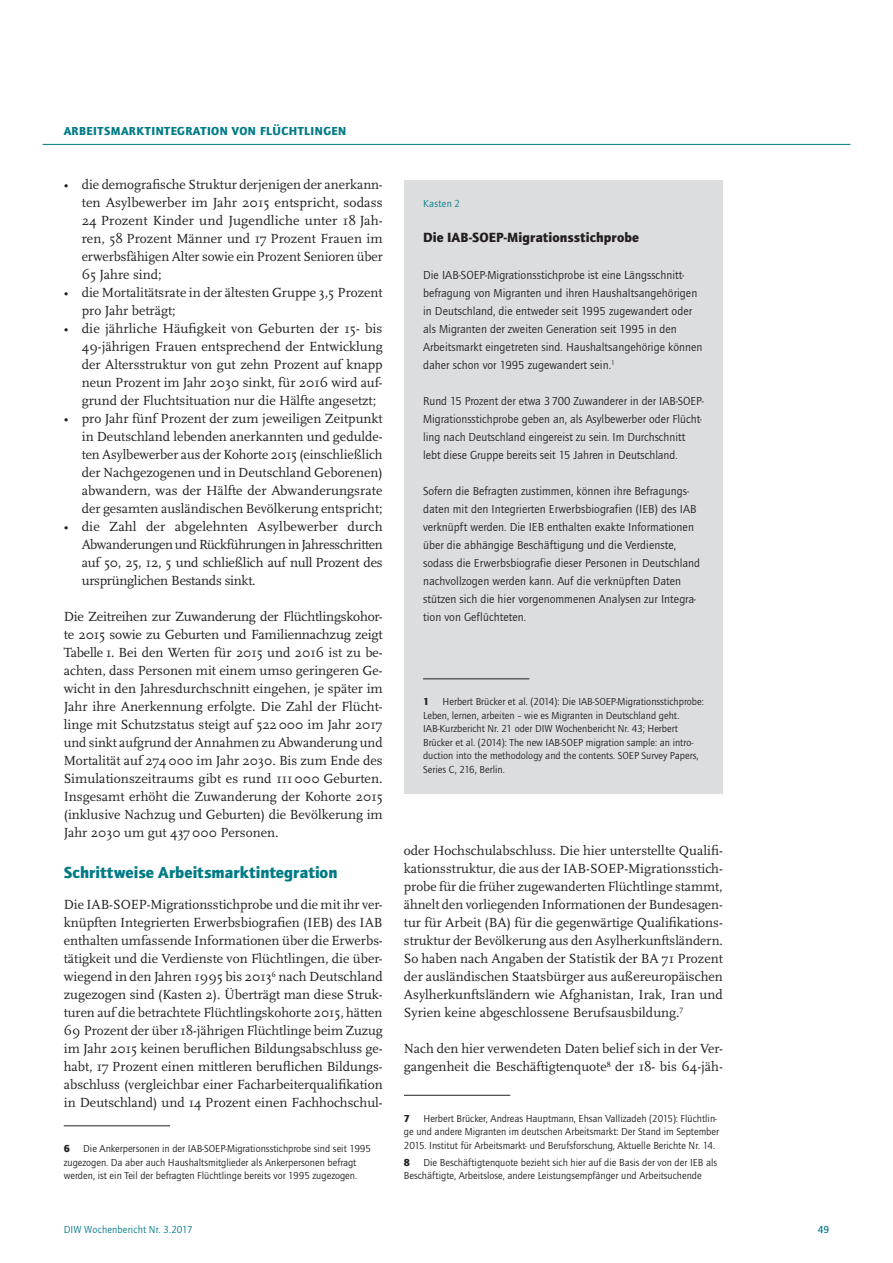
<style>
.page{position:relative;width:893px;height:1263px;background:#fff}
.page>*{position:absolute;margin:0;border:0;box-sizing:border-box;transform-origin:0 0}
.t1{font:900 16.5px "Quay Sans ITC Std";color:#007b85}
.t2{font:13.8px/18px "Scala Pro";color:#231f20;text-align:justify}
.t3{font:900 13.8px "Quay Sans ITC Std";letter-spacing:.005em;color:#231f20}
.t4{font:12px/18px "Quay Sans ITC Std";letter-spacing:.005em;color:#231f20}
.t5{font:900 12px "Quay Sans ITC Std";color:#007b85}
.t6{font:10.5px/13.5px "Quay Sans ITC Std";color:#231f20}
.t7{font:10.5px "Quay Sans ITC Std";letter-spacing:.015em;color:#007b85}
.t8{font:900 10.5px "Quay Sans ITC Std";color:#231f20}
.t9{font:500 10.5px "Quay Sans ITC Std";color:#007b85}
</style>
<div class="page">
<hr style="left:43px;top:144px;width:807px;height:1px;background:#007b85">
<hr style="left:404px;top:1095px;width:106px;height:1px;background:#231f20">
<hr style="left:64px;top:1125px;width:106px;height:1px;background:#231f20">
<div style="left:404px;top:180px;width:319px;height:614px;background:#dcdddf"></div>
<hr style="left:423px;top:678px;width:106px;height:1px;background:#231f20">
<p class="t5" style="left:64px;top:123px;width:16px">Arbeitsmarktintegration</p>
<p class="t5" style="left:232px;top:123px;width:9px">von</p>
<p class="t5" style="left:260px;top:123px;width:15px">Flüchtlingen</p>
<p class="t2" style="left:82px;top:175px;width:303px;text-indent:-18px">• die demografische Struktur derjenigen der anerkann&shy;ten Asylbewerber im Jahr 2015 entspricht, sodass 24 Prozent Kinder und Jugendliche unter 18 Jah&shy;ren, 58 Prozent Männer und 17 Prozent Frauen im erwerbsfähigen Alter sowie ein Prozent Senioren über 65 Jahre sind;</p>
<p class="t2" style="left:82px;top:283px;width:302px;text-indent:-18px">• die Mortalitätsrate in der ältesten Gruppe 3,5 Prozent pro Jahr beträgt;</p>
<p class="t2" style="left:82px;top:319px;width:303px;text-indent:-18px">• die jährliche Häufigkeit von Geburten der 15- bis 49-jährigen Frauen entsprechend der Entwicklung der Altersstruktur von gut zehn Prozent auf knapp neun Prozent im Jahr 2030 sinkt, für 2016 wird auf&shy;grund der Fluchtsituation nur die Hälfte angesetzt;</p>
<p class="t2" style="left:82px;top:409px;width:302px;text-indent:-18px">• pro Jahr fünf Prozent der zum jeweiligen Zeitpunkt in Deutschland lebenden anerkannten und gedulde&shy;ten Asylbewerber aus der Kohorte 2015 (einschließlich der Nachgezogenen und in Deutschland Geborenen) abwandern, was der Hälfte der Abwanderungsrate der gesamten ausländischen Bevölkerung entspricht;</p>
<p class="t2" style="left:82px;top:517px;width:302px;text-indent:-18px">• die Zahl der abgelehnten Asylbewerber durch Abwanderungen und Rückführungen in Jahresschritten auf 50, 25, 12, 5 und schließlich auf null Prozent des ursprünglichen Bestands sinkt.</p>
<p class="t2" style="left:64px;top:607px;width:320px">Die Zeitreihen zur Zuwanderung der Flüchtlingskohor&shy;te 2015 sowie zu Geburten und Familiennachzug zeigt Tabelle 1. Bei den Werten für 2015 und 2016 ist zu be&shy;achten, dass Personen mit einem umso geringeren Ge&shy;wicht in den Jahresdurchschnitt eingehen, je später im Jahr ihre Anerkennung erfolgte. Die Zahl der Flücht&shy;linge mit Schutzstatus steigt auf 522000 im Jahr 2017 und sinkt aufgrund der Annahmen zu Abwanderung und Mortalität auf 274 000 im Jahr 2030. Bis zum Ende des Simulationszeitraums gibt es rund 111000 Geburten.<br>Insgesamt erhöht die Zuwanderung der Kohorte 2015 (inklusive Nachzug und Geburten) die Bevölkerung im Jahr 2030 um gut 437000 Personen.</p>
<p class="t1" style="left:64px;top:862px;width:275px">Schrittweise Arbeitsmarktintegration</p>
<p class="t2" style="left:64px;top:895px;width:321px">Die IAB-SOEP-Migrationsstichprobe und die mit ihr ver&shy;knüpften Integrierten Erwerbsbiografien (IEB) des IAB enthalten umfassende Informationen über die Erwerbs&shy;tätigkeit und die Verdienste von Flüchtlingen, die über&shy;wiegend in den Jahren 1995 bis 2013<sup>6</sup> nach Deutschland zugezogen sind (Kasten 2). Überträgt man diese Struk&shy;turen auf die betrachtete Flüchtlingskohorte 2015, hätten 69 Prozent der über 18-jährigen Flüchtlinge beim Zuzug im Jahr 2015 keinen beruflichen Bildungsabschluss ge&shy;habt, 17 Prozent einen mittleren beruflichen Bildungs&shy;abschluss (vergleichbar einer Facharbeiterqualifikation in Deutschland) und 14 Prozent einen Fachhochschul-</p>
<p class="t8" style="left:64px;top:1142px;width:8px">6</p>
<p class="t6" style="left:64px;top:1142px;width:309px;text-indent:19px">Die Ankerpersonen in der IAB-SOEP-Migrationsstichprobe sind seit 1995 zugezogen. Da aber auch Haushaltsmitglieder als Ankerpersonen befragt werden, ist ein Teil der befragten Flüchtlinge bereits vor 1995 zugezogen.</p>
<p class="t7" style="left:423px;top:197px;width:38px">Kasten 2</p>
<p class="t3" style="left:423px;top:229px;width:217px">Die IAB-SOEP-Migrationsstichprobe</p>
<p class="t4" style="left:423px;top:266px;width:281px">Die IAB-SOEP-Migrationsstichprobe ist eine Längsschnitt&shy;befragung von Migranten und ihren Haushaltsangehörigen in Deutschland, die entweder seit 1995 zugewandert oder als Migranten der zweiten Generation seit 1995 in den Arbeitsmarkt eingetreten sind. Haushaltsangehörige können daher schon vor 1995 zugewandert sein.<sup>1</sup></p>
<p class="t4" style="left:423px;top:392px;width:282px">Rund 15 Prozent der etwa 3700 Zuwanderer in der IAB-SOEP-Migrationsstichprobe geben an, als Asylbewerber oder Flücht&shy;ling nach Deutschland eingereist zu sein. Im Durchschnitt lebt diese Gruppe bereits seit 15 Jahren in Deutschland.</p>
<p class="t4" style="left:423px;top:482px;width:279px">Sofern die Befragten zustimmen, können ihre Befragungs&shy;daten mit den Integrierten Erwerbsbiografien (IEB) des IAB verknüpft werden. Die IEB enthalten exakte Informationen über die abhängige Beschäftigung und die Verdienste, sodass die Erwerbsbiografie dieser Personen in Deutschland nachvollzogen werden kann. Auf die verknüpften Daten stützen sich die hier vorgenommenen Analysen zur Integra&shy;tion von Geflüchteten.</p>
<p class="t6" style="left:423px;top:695px;width:282px;text-indent:19px">Herbert Brücker et al. (2014): Die IAB-SOEP-Migrationsstichprobe:<br>Leben, lernen, arbeiten – wie es Migranten in Deutschland geht.<br>IAB-Kurzbericht Nr. 21 oder DIW Wochenbericht Nr. 43; Herbert Brücker et al. (2014): The new IAB-SOEP migration sample: an intro&shy;duction into the methodology and the contents. SOEP Survey Papers, Series C, 216, Berlin.</p>
<p class="t8" style="left:423px;top:695px;width:8px">1</p>
<p class="t2" style="left:404px;top:841px;width:321px">oder Hochschulabschluss. Die hier unterstellte Qualifi&shy;kationsstruktur, die aus der IAB-SOEP-Migrationsstich&shy;probe für die früher zugewanderten Flüchtlinge stammt, ähnelt den vorliegenden Informationen der Bundesagen&shy;tur für Arbeit (BA) für die gegenwärtige Qualifikations&shy;struktur der Bevölkerung aus den Asylherkunftsländern.<br>So haben nach Angaben der Statistik der BA 71 Prozent der ausländischen Staatsbürger aus außereuropäischen Asylherkunftsländern wie Afghanistan, Irak, Iran und Syrien keine abgeschlossene Berufsausbildung.<sup>7</sup></p>
<p class="t2" style="left:404px;top:1039px;width:320px">Nach den hier verwendeten Daten belief sich in der Ver&shy;gangenheit die Beschäftigtenquote<sup>8</sup> der 18- bis 64-jäh-</p>
<p class="t8" style="left:404px;top:1112px;width:8px">7</p>
<p class="t6" style="left:404px;top:1111px;width:317px;text-indent:19px">Herbert Brücker, Andreas Hauptmann, Ehsan Vallizadeh (2015): Flüchtlin&shy;ge und andere Migranten im deutschen Arbeitsmarkt: Der Stand im September<br>2015. Institut für Arbeitsmarkt- und Berufsforschung, Aktuelle Berichte Nr. 14.</p>
<p class="t8" style="left:404px;top:1156px;width:8px">8</p>
<p class="t6" style="left:404px;top:1155px;width:315px;text-indent:19px">Die Beschäftigtenquote bezieht sich hier auf die Basis der von der IEB als<br>Beschäftigte, Arbeitslose, andere Leistungsempfänger und Arbeitsuchende</p>
<p class="t7" style="left:64px;top:1223px;width:130px">DIW Wochenbericht Nr. 3.2017</p>
<p class="t9" style="left:818px;top:1223px;width:13px">49</p>
</div>
